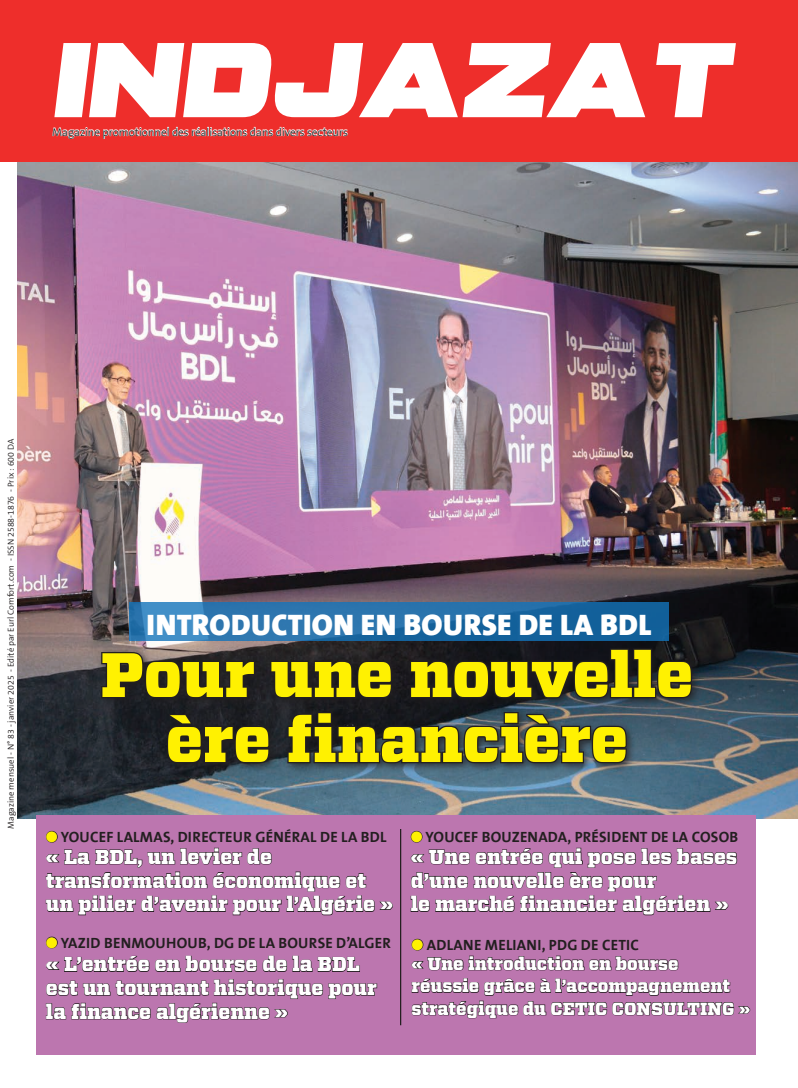
<style>
.page{position:relative;width:798px;height:1088px;background:#fff}
.page>*{position:absolute;margin:0;border:0;box-sizing:border-box;transform-origin:0 0}
.t1{font:101.25px "NASDAQER";color:#fff}
.t2{font:900 62.5px/65px "Vitesse";color:#fff101;text-align:center}
.t3{font:900 30px "The Sans B9";letter-spacing:.015em;color:#fff}
.t4{font:900 20px/23.8px "Vitesse";color:#fff}
.t5{font:900 17.5px/22.5px "Vitesse";color:#fff}
.t6{font:700 15px "The Sans B7";letter-spacing:.015em;color:#231f20}
.t7{font:300 11.25px "The Sans B4";color:#231f20}
.t8{font:300 8.75px "The Sans B4";color:#231f20}
.s1{color:#fff101}
</style>
<div class="page">
<img style="left:18px;top:162px;width:779px;height:656px">
<div style="left:0;top:0;width:797px;height:162px;background:#ee2e2b"></div>
<svg style="left:52px;top:126px;width:296px;height:13px"></svg>
<div style="left:97px;top:644px;width:604px;height:129px;background:#231f20;opacity:.75"></div>
<svg style="left:100px;top:647px;width:594px;height:118px;background:#282b2f"></svg>
<svg style="left:129px;top:602px;width:539px;height:39px;background:#246fa8"></svg>
<div style="left:36px;top:815px;width:719px;height:239px;background:#bc76af"></div>
<svg style="left:46px;top:955px;width:314px;height:17px"></svg>
<svg style="left:46px;top:979px;width:331px;height:44px"></svg>
<svg style="left:411px;top:978px;width:339px;height:40px"></svg>
<svg style="left:46px;top:831px;width:347px;height:84px"></svg>
<svg style="left:46px;top:936px;width:12px;height:12px"></svg>
<svg style="left:410px;top:831px;width:327px;height:84px"></svg>
<svg style="left:411px;top:938px;width:267px;height:32px"></svg>
<hr style="left:400px;top:829px;width:1px;height:196px;background:#231f20">
<p class="t1" style="left:54px;top:11px;width:697px">INDJAZAT</p>
<p class="t7" style="left:52px;top:126px;width:297px">Magazine promotionnel des réalisations dans divers secteurs</p>
<p class="t8" style="left:6px;top:829px;width:391px;rotate:-90deg">Magazine mensuel - N° 83 - janvier 2025 - Edité par Eurl Comfort.com - ISSN 2588-1876 - Prix : 600 DA</p>
<p class="t3" style="left:146px;top:609px;width:506px">INTRODUCTION EN BOURSE DE LA BDL</p>
<p class="t2" style="left:101px;top:644px;width:593px">Pour une nouvelle ère financière</p>
<p class="t6" style="left:46px;top:829px;width:342px"><span class="s1">●</span> YOUCEF LALMAS, DIRECTEUR GÉNÉRAL DE LA BDL</p>
<p class="t4" style="left:46px;top:845px;width:348px">« La BDL, un levier de transformation économique et un pilier d’avenir pour l’Algérie »</p>
<p class="t6" style="left:46px;top:935px;width:346px"><span class="s1">●</span> YAZID BENMOUHOUB, DG DE LA BOURSE D’ALGER</p>
<p class="t4" style="left:46px;top:953px;width:332px">« L’entrée en bourse de la BDL est un tournant historique pour la finance algérienne »</p>
<p class="t6" style="left:410px;top:829px;width:329px"><span class="s1">●</span> YOUCEF BOUZENADA, PRÉSIDENT DE LA COSOB</p>
<p class="t4" style="left:410px;top:845px;width:328px">« Une entrée qui pose les bases d’une nouvelle ère pour<br>le marché financier algérien »</p>
<p class="t6" style="left:411px;top:937px;width:229px"><span class="s1">●</span> ADLANE MELIANI, PDG DE CETIC</p>
<p class="t5" style="left:411px;top:953px;width:340px">« Une introduction en bourse réussie grâce à l’accompagnement stratégique du CETIC CONSULTING »</p>
</div>
